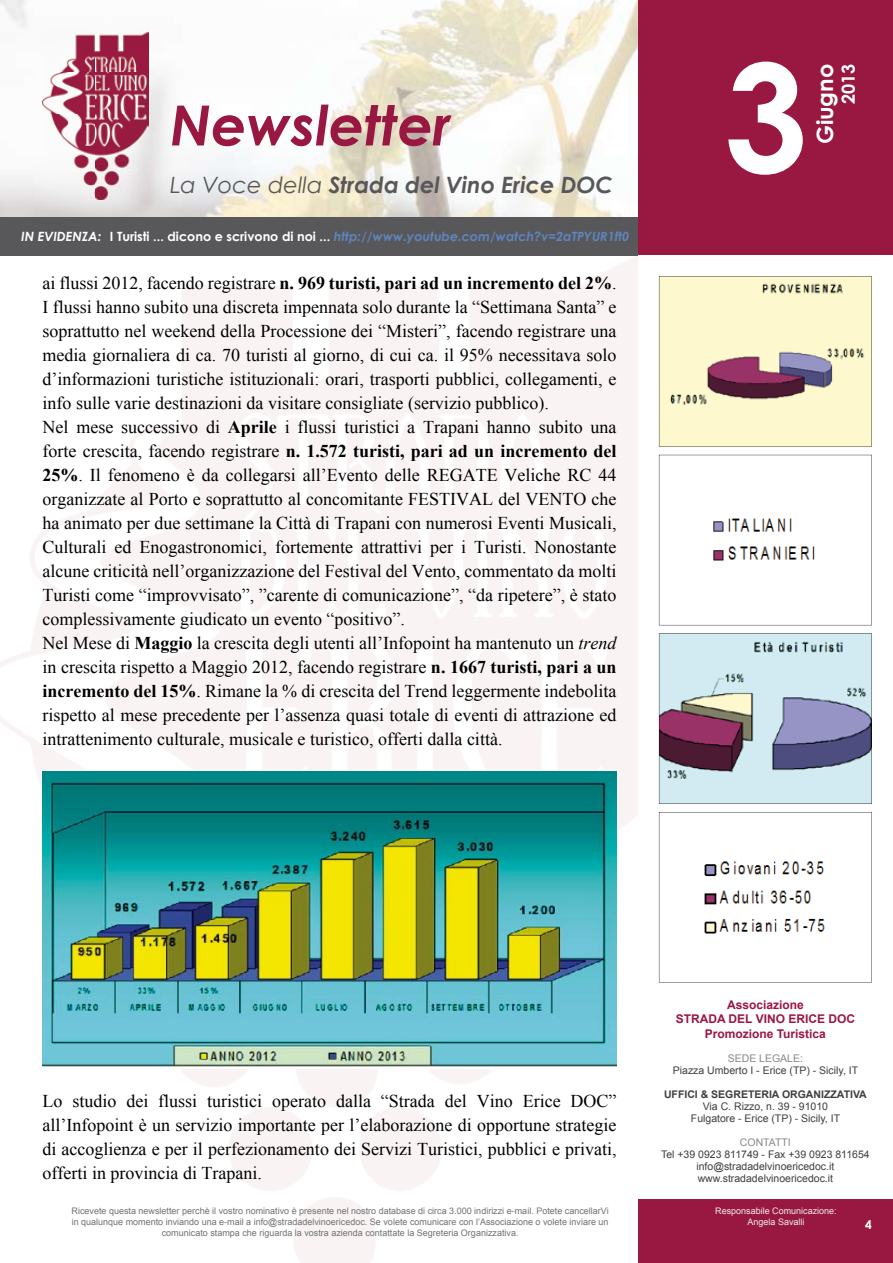
<style>
.page{position:relative;width:893px;height:1263px;background:#fff}
.page>*{position:absolute;margin:0;border:0;box-sizing:border-box;transform-origin:0 0}
.t1{font:700 150px "Century Gothic";color:#fff}
.t2{font:italic 700 55.5px "Century Gothic";color:#991842}
.t3{font:italic 700 22.5px "Century Gothic";color:#58585a}
.t4{font:700 22.5px "Century Gothic";color:#fff}
.t5{font:18px/24px "Times New Roman";color:#000}
.t6{font:700 18px "Century Gothic";color:#fff}
.t7{font:italic 700 12.75px "Century Gothic";color:#5f84be}
.t8{font:700 12px/14.4px "Arial";color:#991842;text-align:center}
.t9{font:700 12px "Century Gothic";color:#fff}
.t10{font:10.5px/12px "Arial";color:#3e3e40;text-align:center}
.t11{font:700 10.5px "Arial";color:#3e3e40}
.t12{font:10.5px "Arial";color:#878889}
.t13{font:9px/10.8px "Arial";color:#707173;text-align:center}
.t14{font:9px/10.8px "Arial";color:#ececed;text-align:center}
.s1{font-weight:400}
.s2{color:#fff}
.s3{font-style:normal;color:#fff}
.s4{font-weight:700}
.s5{font-style:italic}
</style>
<div class="page">
<img style="left:0;top:0;width:638px;height:217px">
<img style="left:0;top:255px;width:638px;height:1008px">
<div style="left:638px;top:0;width:255px;height:255px;background:#991842"></div>
<img style="left:43px;top:30px;width:106px;height:170px">
<div style="left:638px;top:1199px;width:255px;height:64px;background:#991842"></div>
<div style="left:0;top:217px;width:638px;height:38px;background:#58585a"></div>
<svg style="left:659px;top:276px;width:213px;height:171px;background:#e7ddbd"></svg>
<svg style="left:659px;top:455px;width:213px;height:170px"></svg>
<svg style="left:659px;top:633px;width:213px;height:171px;background:#afb8c6"></svg>
<svg style="left:659px;top:812px;width:213px;height:170px"></svg>
<img style="left:43px;top:772px;width:574px;height:296px">
<h2 class="t2" style="left:170px;top:83px;width:282px">Newsletter</h2>
<p class="t3" style="left:170px;top:168px;width:444px"><span class="s1">La Voce della</span> Strada del Vino Erice DOC</p>
<p class="t7" style="left:21px;top:226px;width:610px"><span class="s2">IN EVIDENZA:</span> <span class="s3">I Turisti ... dicono e scrivono di noi ...</span> http://www.youtube.com/watch?v=2aTPYUR1ft0</p>
<p class="t5" style="left:43px;top:271px;width:576px">ai flussi 2012, facendo registrare <span class="s4">n. 969 turisti, pari ad un incremento del 2%</span>.<br>I flussi hanno subito una discreta impennata solo durante la “Settimana Santa” e soprattutto nel weekend della Processione dei “Misteri”, facendo registrare una media giornaliera di ca. 70 turisti al giorno, di cui ca. il 95% necessitava solo d’informazioni turistiche istituzionali: orari, trasporti pubblici, collegamenti, e info sulle varie destinazioni da visitare consigliate (servizio pubblico).<br>Nel mese successivo di <span class="s4">Aprile</span> i flussi turistici a Trapani hanno subito una forte crescita, facendo registrare <span class="s4">n. 1.572 turisti, pari ad un incremento del 25%</span>. Il fenomeno è da collegarsi all’Evento delle REGATE Veliche RC 44 organizzate al Porto e soprattutto al concomitante FESTIVAL del VENTO che ha animato per due settimane la Città di Trapani con numerosi Eventi Musicali, Culturali ed Enogastronomici, fortemente attrattivi per i Turisti. Nonostante alcune criticità nell’organizzazione del Festival del Vento, commentato da molti Turisti come “improvvisato”, ”carente di comunicazione”, “da ripetere”, è stato complessivamente giudicato un evento “positivo”.<br>Nel Mese di <span class="s4">Maggio</span> la crescita degli utenti all’Infopoint ha mantenuto un <span class="s5">trend </span>in crescita rispetto a Maggio 2012, facendo registrare <span class="s4">n. 1667 turisti, pari a un incremento del 15%</span>. Rimane la % di crescita del Trend leggermente indebolita rispetto al mese precedente per l’assenza quasi totale di eventi di attrazione ed intrattenimento culturale, musicale e turistico, offerti dalla città.</p>
<h1 class="t1" style="left:724px;top:4px;width:85px">3</h1>
<p class="t4" style="left:808px;top:144px;width:82px;rotate:-90deg">Giugno</p>
<p class="t6" style="left:835px;top:104px;width:42px;rotate:-90deg">2013</p>
<p class="t5" style="left:43px;top:1089px;width:576px;text-align:justify">Lo studio dei flussi turistici operato dalla “Strada del Vino Erice DOC” all’Infopoint è un servizio importante per l’elaborazione di opportune strategie di accoglienza e per il perfezionamento dei Servizi Turistici, pubblici e privati, offerti in provincia di Trapani.</p>
<p class="t13" style="left:72px;top:1206px;width:539px">Ricevete questa newsletter perchè il vostro nominativo è presente nel nostro database di circa 3.000 indirizzi e-mail. Potete cancellarVi in qualunque momento inviando una e-mail a info@stradadelvinoericedoc. Se volete comunicare con l’Associazione o volete inviare un comunicato stampa che riguarda la vostra azienda contattate la Segreteria Organizzativa.</p>
<p class="t8" style="left:676px;top:998px;width:181px">Associazione<br>STRADA DEL VINO ERICE DOC<br>Promozione Turistica</p>
<p class="t12" style="left:728px;top:1051px;width:77px">SEDE LEGALE:</p>
<p class="t10" style="left:673px;top:1064px;width:187px">Piazza Umberto I - Erice (TP) - Sicily, IT</p>
<p class="t11" style="left:664px;top:1087px;width:204px">UFFICI &amp; SEGRETERIA ORGANIZZATIVA</p>
<p class="t10" style="left:691px;top:1100px;width:151px">Via C. Rizzo, n. 39 - 91010<br>Fulgatore - Erice (TP) - Sicily, IT</p>
<p class="t12" style="left:740px;top:1135px;width:52px">CONTATTI</p>
<p class="t10" style="left:661px;top:1148px;width:210px">Tel +39 0923 811749 - Fax +39 0923 811654 info@stradadelvinoericedoc.it www.stradadelvinoericedoc.it</p>
<p class="t14" style="left:715px;top:1206px;width:123px">Responsabile Comunicazione:<br>Angela Savalli</p>
<p class="t9" style="left:865px;top:1216px;width:8px">4</p>
</div>
